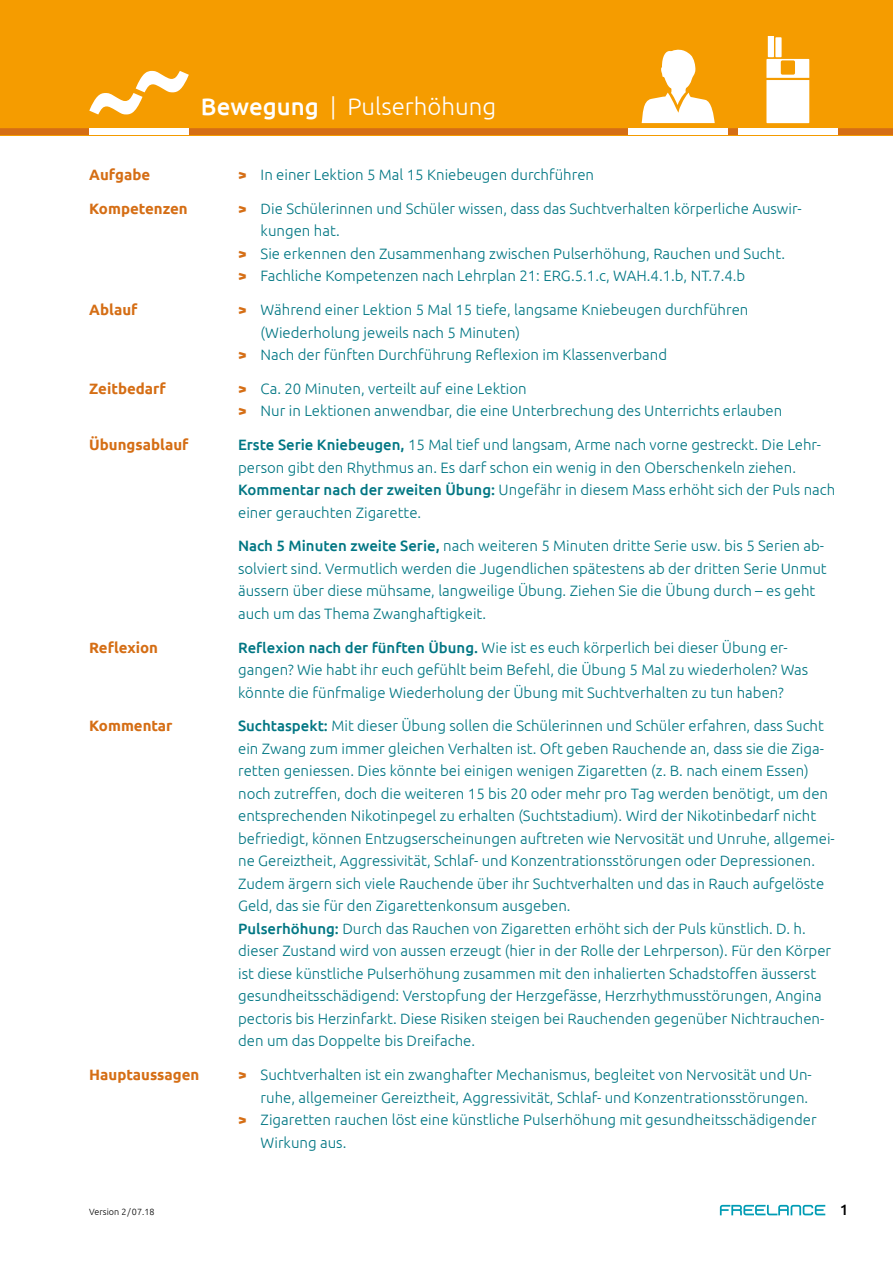
<style>
.page{position:relative;width:893px;height:1263px;background:#fff}
.page>*{position:absolute;margin:0;border:0;box-sizing:border-box;transform-origin:0 0}
.t1{font:300 24px "Ubuntu";color:#fff}
.t2{font:300 15px/22.5px "Ubuntu";color:#007683}
.t3{font:700 15px "Ubuntu";color:#d56e15}
.t4{font:500 15px "Ubuntu";color:#000}
.t5{font:300 9px "Ubuntu";color:#000}
.s1{font-weight:500}
.s2{font-weight:700;color:#d56e15}
</style>
<div class="page">
<svg style="left:720px;top:1205px;width:105px;height:10px"></svg>
<div style="left:0;top:0;width:893px;height:135px;background:#f59c00"></div>
<svg style="left:0;top:36px;width:893px;height:99px"></svg>
<h1 class="t1" style="left:201px;top:92px;width:297px"><span class="s1">Bewegung</span> | Pulserhöhung</h1>
<p class="t3" style="left:89px;top:166px;width:62px">Aufgabe</p>
<p class="t3" style="left:89px;top:199px;width:100px">Kompetenzen</p>
<p class="t3" style="left:89px;top:301px;width:50px">Ablauf</p>
<p class="t3" style="left:89px;top:379px;width:78px">Zeitbedarf</p>
<p class="t3" style="left:89px;top:436px;width:101px">Übungsablauf</p>
<p class="t3" style="left:89px;top:638px;width:70px">Reflexion</p>
<p class="t3" style="left:89px;top:717px;width:85px">Kommentar</p>
<p class="t3" style="left:89px;top:1066px;width:112px">Hauptaussagen</p>
<p class="t2" style="left:238px;top:163px;width:357px"><span class="s2">&gt;</span> In einer Lektion 5 Mal 15 Kniebeugen durchführen</p>
<p class="t2" style="left:238px;top:197px;width:565px"><span class="s2">&gt;</span> Die Schülerinnen und Schüler wissen, dass das Suchtverhalten körperliche Auswir-</p>
<p class="t2" style="left:261px;top:219px;width:81px">kungen hat.</p>
<p class="t2" style="left:238px;top:242px;width:548px"><span class="s2">&gt;</span> Sie erkennen den Zusammenhang zwischen Pulserhöhung, Rauchen und Sucht.</p>
<p class="t2" style="left:238px;top:264px;width:509px"><span class="s2">&gt;</span> Fachliche Kompetenzen nach Lehrplan 21: ERG.5.1.c, WAH.4.1.b, NT.7.4.b</p>
<p class="t2" style="left:238px;top:298px;width:512px"><span class="s2">&gt;</span> Während einer Lektion 5 Mal 15 tiefe, langsame Kniebeugen durchführen</p>
<p class="t2" style="left:261px;top:321px;width:261px">(Wiederholung jeweils nach 5 Minuten)</p>
<p class="t2" style="left:238px;top:343px;width:431px"><span class="s2">&gt;</span> Nach der fünften Durchführung Reflexion im Klassenverband</p>
<p class="t2" style="left:238px;top:377px;width:546px"><span class="s2">&gt;</span> Ca. 20 Minuten, verteilt auf eine Lektion<br><span class="s2">&gt;</span> Nur in Lektionen anwendbar, die eine Unterbrechung des Unterrichts erlauben</p>
<p class="t2" style="left:238px;top:433px;width:599px"><span class="s1">Erste Serie Kniebeugen,</span> 15 Mal tief und langsam, Arme nach vorne gestreckt. Die Lehr&shy;person gibt den Rhythmus an. Es darf schon ein wenig in den Oberschenkeln ziehen.<br><span class="s1">Kommentar nach der zweiten Übung:</span> Ungefähr in diesem Mass erhöht sich der Puls nach einer gerauchten Zigarette.</p>
<p class="t2" style="left:238px;top:534px;width:590px"><span class="s1">Nach 5 Minuten zweite Serie,</span> nach weiteren 5 Minuten dritte Serie usw. bis 5 Serien ab&shy;solviert sind. Vermutlich werden die Jugendlichen spätestens ab der dritten Serie Unmut äussern über diese mühsame, langweilige Übung. Ziehen Sie die Übung durch – es geht auch um das Thema Zwanghaftigkeit.</p>
<p class="t2" style="left:238px;top:636px;width:572px"><span class="s1">Reflexion nach der fünften Übung.</span> Wie ist es euch körperlich bei dieser Übung er&shy;gangen? Wie habt ihr euch gefühlt beim Befehl, die Übung 5 Mal zu wiederholen? Was könnte die fünfmalige Wiederholung der Übung mit Suchtverhalten zu tun haben?</p>
<p class="t2" style="left:238px;top:714px;width:598px"><span class="s1">Suchtaspekt:</span> Mit dieser Übung sollen die Schülerinnen und Schüler erfahren, dass Sucht ein Zwang zum immer gleichen Verhalten ist. Oft geben Rauchende an, dass sie die Ziga&shy;retten geniessen. Dies könnte bei einigen wenigen Zigaretten (z. B. nach einem Essen) noch zutreffen, doch die weiteren 15 bis 20 oder mehr pro Tag werden benötigt, um den entsprechenden Nikotinpegel zu erhalten (Suchtstadium). Wird der Nikotinbedarf nicht befriedigt, können Entzugserscheinungen auftreten wie Nervosität und Unruhe, allgemei&shy;ne Gereiztheit, Aggressivität, Schlaf- und Konzentrationsstörungen oder Depressionen.<br>Zudem ärgern sich viele Rauchende über ihr Suchtverhalten und das in Rauch aufgelöste Geld, das sie für den Zigarettenkonsum ausgeben.<br><span class="s1">Pulserhöhung:</span> Durch das Rauchen von Zigaretten erhöht sich der Puls künstlich. D. h. dieser Zustand wird von aussen erzeugt (hier in der Rolle der Lehrperson). Für den Körper ist diese künstliche Pulserhöhung zusammen mit den inhalierten Schadstoffen äusserst gesundheitsschädigend: Verstopfung der Herzgefässe, Herzrhythmusstörungen, Angina pectoris bis Herzinfarkt. Diese Risiken steigen bei Rauchenden gegenüber Nichtrauchen&shy;den um das Doppelte bis Dreifache.</p>
<p class="t2" style="left:238px;top:1063px;width:575px"><span class="s2">&gt;</span> Suchtverhalten ist ein zwanghafter Mechanismus, begleitet von Nervosität und Un-</p>
<p class="t2" style="left:261px;top:1086px;width:549px">ruhe, allgemeiner Gereiztheit, Aggressivität, Schlaf- und Konzentrationsstörungen.</p>
<p class="t2" style="left:238px;top:1108px;width:580px"><span class="s2">&gt;</span> Zigaretten rauchen löst eine künstliche Pulserhöhung mit gesundheitsschädigender</p>
<p class="t2" style="left:261px;top:1131px;width:87px">Wirkung aus.</p>
<p class="t5" style="left:89px;top:1206px;width:67px">Version 2/07.18</p>
<p class="t4" style="left:840px;top:1200px;width:10px">1</p>
</div>
